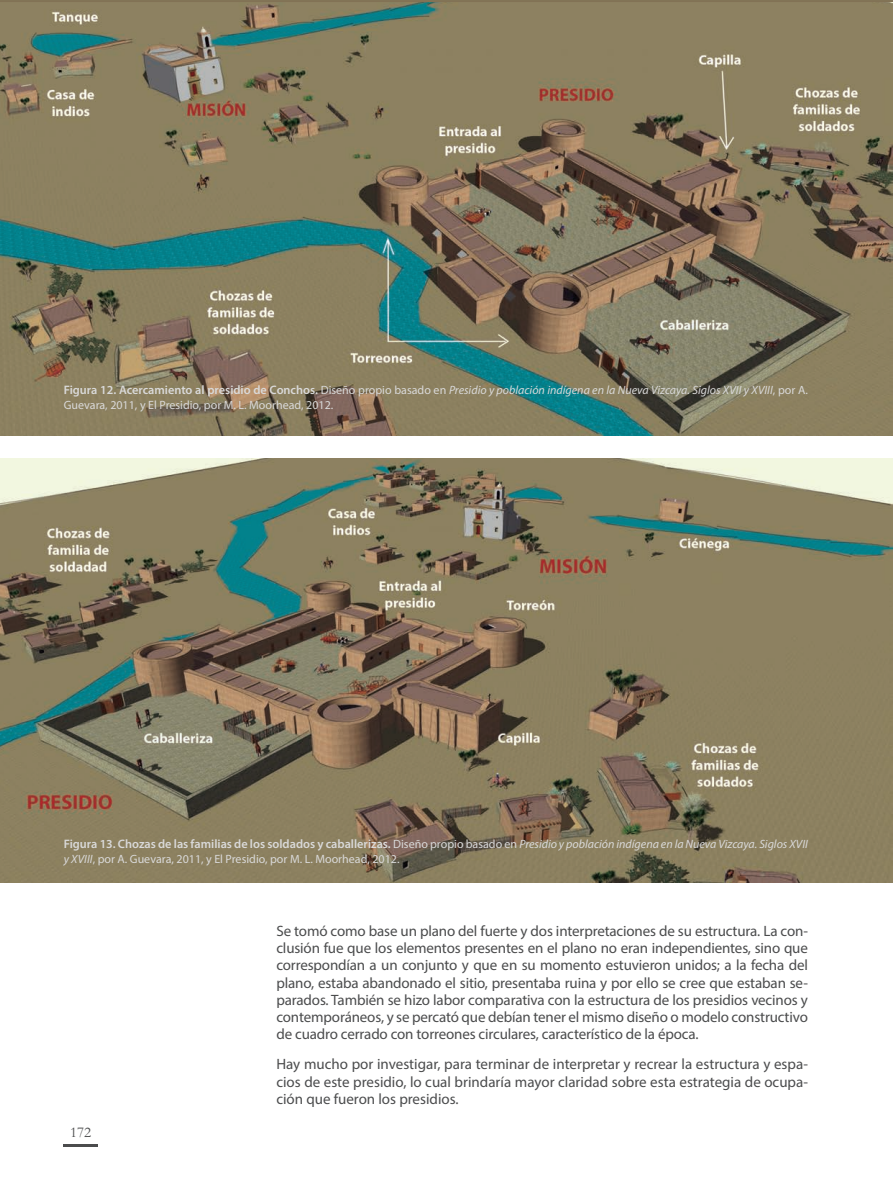
<style>
.page{position:relative;width:893px;height:1191px;background:#fff}
.page>*{position:absolute;margin:0;border:0;box-sizing:border-box;transform-origin:0 0}
.Texto{font:15px/17.2px "Myriad Pro";letter-spacing:-.01em;color:#4b4c4d;text-align:justify}
.t1{font:15px "Garamond";color:#4b4c4d}
.Nombre_Figura{font:600 12.3px "Myriad Pro";color:#d9d9d9}
.Nombre_Figura-2{font:12px/15px "Myriad Pro";color:#d9d9d9}
.s1{font-weight:600;font-size:12.3px}
.s2{font-style:italic}
.s3{font-weight:400;font-size:12px}
.s4{font-weight:400;font-style:italic;font-size:12px}
</style>
<div class="page">
<hr style="left:64px;top:1144px;width:34px;height:2px;background:#4b4c4d">
<img style="left:0;top:2px;width:893px;height:434px">
<hr style="left:0;top:0;width:893px;height:2px;background:#827355">
<img style="left:0;top:459px;width:893px;height:423px">
<p class="Nombre_Figura-2" style="left:64px;top:382px;width:746px"><span class="s1">Figura 12. Acercamiento al presidio de Conchos.</span> Diseño propio basado en <span class="s2">Presidio y población indígena en la Nueva Vizcaya. Siglos XVII y XVIII</span>, por A.<br>Guevara, 2011, y El Presidio, por M. L. Moorhead, 2012.</p>
<p class="Nombre_Figura" style="left:64px;top:836px;width:746px">Figura 13. Chozas de las familias de los soldados y caballerizas. <span class="s3">Diseño propio basado en</span> <span class="s4">Presidio y población indígena en la Nueva Vizcaya. Siglos XVII</span></p>
<p class="Nombre_Figura-2" style="left:64px;top:851px;width:337px"><span class="s2">y XVIII</span>, por A. Guevara, 2011, y El Presidio, por M. L. Moorhead, 2012.</p>
<p class="t1" style="left:70px;top:1122px;width:23px">172</p>
<p class="Texto" style="left:276px;top:922px;width:533px">Se tomó como base un plano del fuerte y dos interpretaciones de su estructura. La con&shy;clusión fue que los elementos presentes en el plano no eran independientes, sino que correspondían a un conjunto y que en su momento estuvieron unidos; a la fecha del plano, estaba abandonado el sitio, presentaba ruina y por ello se cree que estaban se&shy;parados. También se hizo labor comparativa con la estructura de los presidios vecinos y contemporáneos, y se percató que debían tener el mismo diseño o modelo constructivo de cuadro cerrado con torreones circulares, característico de la época.</p>
<p class="Texto" style="left:276px;top:1055px;width:533px">Hay mucho por investigar, para terminar de interpretar y recrear la estructura y espa&shy;cios de este presidio, lo cual brindaría mayor claridad sobre esta estrategia de ocupa&shy;ción que fueron los presidios.</p>
</div>
